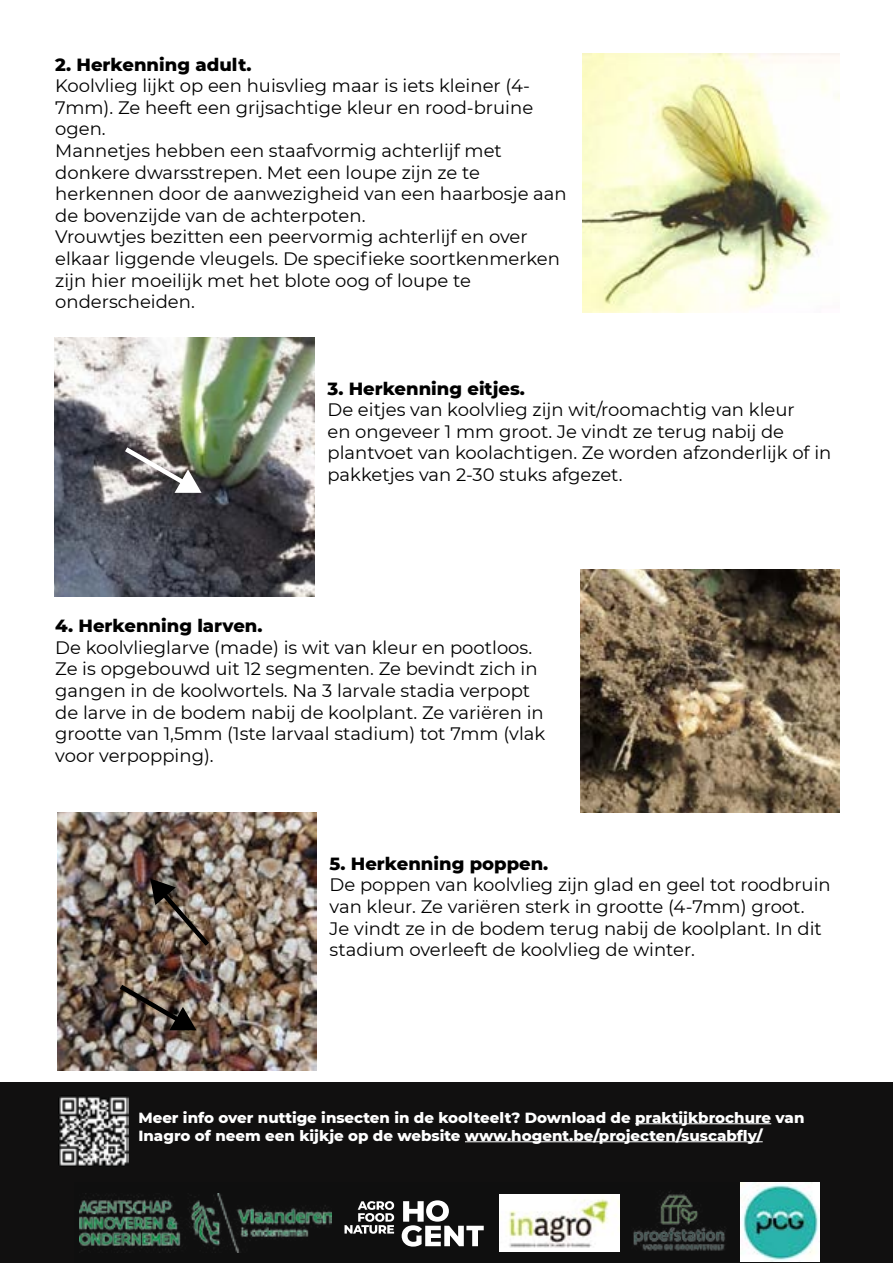
<style>
.page{position:relative;width:893px;height:1263px;background:#fff}
.page>*{position:absolute;margin:0;border:0;box-sizing:border-box;transform-origin:0 0}
.t1{font:18px/21.6px "Montserrat";color:#000}
.t2{font:800 18px "Montserrat";color:#000}
.t3{font:800 15px/18px "Montserrat";color:#fff}
</style>
<div class="page">
<div style="left:0;top:1083px;width:893px;height:180px;background:#111010"></div>
<img style="left:54px;top:337px;width:261px;height:259px">
<img style="left:580px;top:570px;width:260px;height:243px">
<img style="left:57px;top:812px;width:260px;height:259px">
<img style="left:500px;top:1195px;width:107px;height:56px">
<img style="left:750px;top:1182px;width:70px;height:79px">
<img style="left:79px;top:1193px;width:252px;height:59px">
<img style="left:607px;top:1182px;width:143px;height:80px">
<svg style="left:344px;top:1201px;width:50px;height:33px"></svg>
<svg style="left:402px;top:1200px;width:82px;height:46px"></svg>
<img style="left:58px;top:1096px;width:71px;height:70px">
<img style="left:582px;top:54px;width:258px;height:258px">
<svg style="left:120px;top:443px;width:82px;height:50px"></svg>
<img style="left:115px;top:980px;width:81px;height:50px">
<img style="left:150px;top:878px;width:64px;height:73px">
<hr style="left:635px;top:1123px;width:136px;height:1px;background:#fff">
<hr style="left:465px;top:1141px;width:298px;height:1px;background:#fff">
<p class="t2" style="left:55px;top:51px;width:198px">2. Herkenning adult.</p>
<p class="t1" style="left:55px;top:74px;width:513px">Koolvlieg lijkt op een huisvlieg maar is iets kleiner (4- 7mm). Ze heeft een grijsachtige kleur en rood-bruine ogen.<br>Mannetjes hebben een staafvormig achterlijf met donkere dwarsstrepen. Met een loupe zijn ze te herkennen door de aanwezigheid van een haarbosje aan de bovenzijde van de achterpoten.<br>Vrouwtjes bezitten een peervormig achterlijf en over elkaar liggende vleugels. De specifieke soortkenmerken zijn hier moeilijk met het blote oog of loupe te onderscheiden.</p>
<p class="t2" style="left:327px;top:375px;width:199px">3. Herkenning eitjes.</p>
<p class="t1" style="left:327px;top:398px;width:505px">De eitjes van koolvlieg zijn wit/roomachtig van kleur<br>en ongeveer 1 mm groot. Je vindt ze terug nabij de plantvoet van koolachtigen. Ze worden afzonderlijk of in pakketjes van 2-30 stuks afgezet.</p>
<p class="t2" style="left:55px;top:613px;width:209px">4. Herkenning larven.</p>
<p class="t1" style="left:55px;top:636px;width:492px">De koolvlieglarve (made) is wit van kleur en pootloos.<br>Ze is opgebouwd uit 12 segmenten. Ze bevindt zich in gangen in de koolwortels. Na 3 larvale stadia verpopt de larve in de bodem nabij de koolplant. Ze variëren in grootte van 1,5mm (1ste larvaal stadium) tot 7mm (vlak voor verpopping).</p>
<p class="t2" style="left:330px;top:850px;width:220px">5. Herkenning poppen.</p>
<p class="t1" style="left:330px;top:874px;width:503px">De poppen van koolvlieg zijn glad en geel tot roodbruin van kleur. Ze variëren sterk in grootte (4-7mm) groot.<br>Je vindt ze in de bodem terug nabij de koolplant. In dit stadium overleeft de koolvlieg de winter.</p>
<p class="t3" style="left:138px;top:1107px;width:668px">Meer info over nuttige insecten in de koolteelt? Download de praktijkbrochure van<br>Inagro of neem een kijkje op de website www.hogent.be/projecten/suscabfly/</p>
</div>
